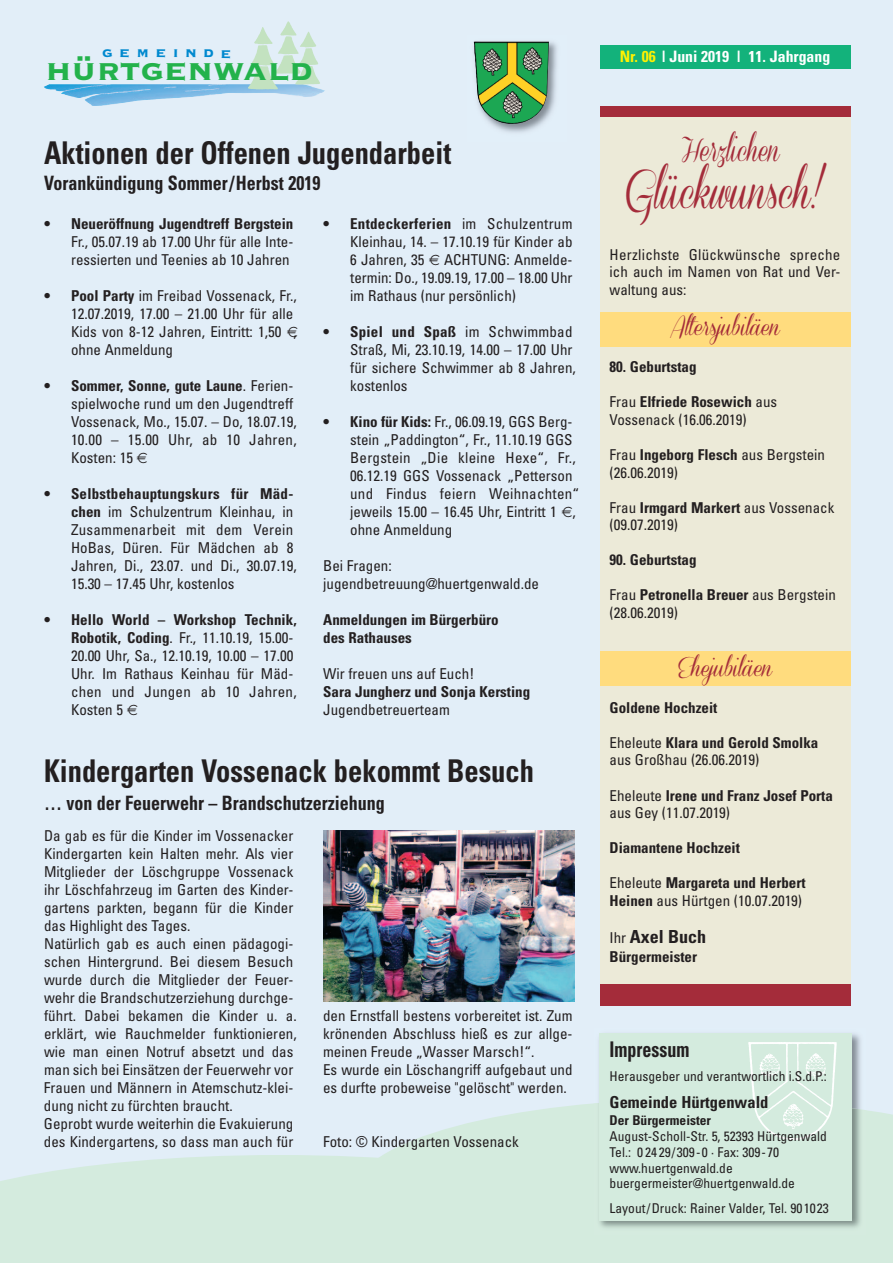
<style>
.page{position:relative;width:893px;height:1263px;background:#e2eef8}
.page>*{position:absolute;margin:0;border:0;box-sizing:border-box;transform-origin:0 0}
.t1{font:43.2px "Coneria Script Demo";color:#a42c3a;scale:.83 1}
.t2{font:38.25px "Copperplate Thirty Three BC";color:#23b24b}
.t3{font:700 condensed 31.35px "Univers";color:#231f20;scale:.91 1}
.t4{font:28.8px "Coneria Script Demo";color:#a42c3a;scale:.83 1}
.t5{font:700 condensed 21.6px "Univers";color:#231f20;scale:.83 1}
.t6{font:21px "Coneria Script Demo";color:#a42c3a}
.t7{font:700 condensed 19.8px "Univers";color:#231f20;scale:.91 1}
.t8{font:700 condensed 18px "Univers";color:#231f20}
.t9{font:17.55px "Copperplate Thirty Three BC";color:#0089cf}
.t10{font:700 condensed 16.5px "Univers";color:#231f20}
.t11{font:700 condensed 15.75px "Univers";color:#fff}
.t12{font:condensed 15px/18px "Univers";color:#231f20}
.t13{font:700 condensed 15px/18px "Univers";color:#231f20}
.t14{font:condensed 13.5px/15.8px "Univers";color:#231f20}
.t15{font:700 condensed 13.5px "Univers";color:#231f20}
.s1{color:#fff101}
.s2{font-weight:700}
.s3{font-weight:400;font-size:15px}
</style>
<div class="page">
<img style="left:44px;top:84px;width:281px;height:22px">
<img style="left:247px;top:22px;width:74px;height:67px">
<div style="left:600px;top:109px;width:250px;height:882px;background:#ecead8"></div>
<div style="left:600px;top:46px;width:250px;height:23px;background:#13b27b"></div>
<div style="left:600px;top:984px;width:250px;height:21px;background:#a42c3a"></div>
<div style="left:600px;top:106px;width:250px;height:11px;background:#a42c3a"></div>
<img style="left:473px;top:42px;width:84px;height:91px">
<img style="left:474px;top:41px;width:75px;height:83px">
<div style="left:600px;top:312px;width:250px;height:34px;background:#ffdc7e"></div>
<div style="left:600px;top:651px;width:250px;height:35px;background:#ffdc7e"></div>
<div style="left:0;top:1155px;width:354px;height:108px;background:#d4ebde"></div>
<svg style="left:354px;top:1103px;width:539px;height:160px;background:#d5ebe0"></svg>
<img style="left:599px;top:1033px;width:262px;height:66px">
<img style="left:594px;top:1099px;width:273px;height:137px">
<div style="left:600px;top:1033px;width:252px;height:187px;background:#d4ebde"></div>
<img style="left:748px;top:1042px;width:88px;height:98px">
<img style="left:323px;top:831px;width:251px;height:170px">
<p class="t9" style="left:102px;top:40px;width:131px;rotate:1deg">gemeinde</p>
<p class="t11" style="left:620px;top:50px;width:212px"><span class="s1">Nr. 06</span> | Juni 2019 | 11. Jahrgang</p>
<h2 class="t2" style="left:46px;top:45px;width:268px">hürtgenwald</h2>
<h3 class="t3" style="left:44px;top:142px;width:449px">Aktionen der Offenen Jugendarbeit</h3>
<h3 class="t7" style="left:44px;top:176px;width:305px">Vorankündigung Sommer/Herbst 2019</h3>
<p class="t13" style="left:44px;top:216px;width:251px">• Neueröffnung Jugendtreff Bergstein</p>
<p class="t12" style="left:71px;top:234px;width:224px">Fr., 05.07.19 ab 17.00 Uhr für alle Inte&shy;ressierten und Teenies ab 10 Jahren</p>
<p class="t12" style="left:71px;top:288px;width:227px;text-indent:-27px"><span class="s2">• Pool Party</span> im Freibad Vossenack, Fr.,<br>12.07.2019, 17.00 – 21.00 Uhr für alle<br>Kids von 8-12 Jahren, Eintritt: 1,50 , ohne Anmeldung</p>
<p class="t12" style="left:71px;top:378px;width:227px;text-indent:-27px"><span class="s2">• Sommer, Sonne, gute Laune</span>. Ferien&shy;spielwoche rund um den Jugendtreff<br>Vossenack, Mo., 15.07. – Do, 18.07.19,<br>10.00 – 15.00 Uhr, ab 10 Jahren,<br>Kosten: 15</p>
<p class="t12" style="left:71px;top:486px;width:227px;text-indent:-27px"><span class="s2">• Selbstbehauptungskurs für Mäd&shy;chen</span> im Schulzentrum Kleinhau, in<br>Zusammenarbeit mit dem Verein<br>HoBas, Düren. Für Mädchen ab 8<br>Jahren, Di., 23.07. und Di., 30.07.19,<br>15.30 – 17.45 Uhr, kostenlos</p>
<p class="t12" style="left:71px;top:612px;width:227px;text-indent:-27px"><span class="s2">• Hello World – Workshop Technik,<br>Robotik, Coding</span>. Fr., 11.10.19, 15.00-<br>20.00 Uhr, Sa., 12.10.19, 10.00 – 17.00<br>Uhr. Im Rathaus Keinhau für Mäd&shy;chen und Jungen ab 10 Jahren,<br>Kosten 5</p>
<p class="t12" style="left:350px;top:216px;width:224px;text-align:justify;text-indent:-27px"><span class="s2">• Entdeckerferien</span> im Schulzentrum Kleinhau, 14. – 17.10.19 für Kinder ab 6 Jahren, 35</p>
<p class="t12" style="left:350px;top:252px;width:224px;text-align:justify;text-indent:94px">ACHTUNG: Anmelde&shy;termin: Do., 19.09.19, 17.00 – 18.00 Uhr im Rathaus (nur persönlich)</p>
<p class="t12" style="left:350px;top:324px;width:227px;text-indent:-27px"><span class="s2">• Spiel und Spaß</span> im Schwimmbad<br>Straß, Mi, 23.10.19, 14.00 – 17.00 Uhr für sichere Schwimmer ab 8 Jahren, kostenlos</p>
<p class="t12" style="left:350px;top:414px;width:231px;text-indent:-27px"><span class="s2">• Kino für Kids:</span> Fr., 06.09.19, GGS Berg&shy;stein „Paddington“, Fr., 11.10.19 GGS Bergstein „Die kleine Hexe“, Fr., 06.12.19 GGS Vossenack „Petterson und Findus feiern Weihnachten“ jeweils 15.00 – 16.45 Uhr, Eintritt 1 , ohne Anmeldung</p>
<p class="t12" style="left:323px;top:558px;width:217px">Bei Fragen: jugendbetreuung@huertgenwald.de</p>
<p class="t13" style="left:323px;top:612px;width:177px">Anmeldungen im Bürgerbüro des Rathauses</p>
<p class="t12" style="left:323px;top:666px;width:153px">Wir freuen uns auf Euch!</p>
<p class="t13" style="left:323px;top:684px;width:209px">Sara Jungherz und Sonja Kersting</p>
<p class="t12" style="left:323px;top:702px;width:128px">Jugendbetreuerteam</p>
<h3 class="t3" style="left:44px;top:759px;width:540px">Kindergarten Vossenack bekommt Besuch</h3>
<h3 class="t7" style="left:44px;top:795px;width:376px">… von der Feuerwehr – Brandschutzerziehung</h3>
<p class="t12" style="left:44px;top:828px;width:254px">Da gab es für die Kinder im Vossenacker Kindergarten kein Halten mehr. Als vier Mitglieder der Löschgruppe Vossenack ihr Löschfahrzeug im Garten des Kinder&shy;gartens parkten, begann für die Kinder das Highlight des Tages.<br>Natürlich gab es auch einen pädagogi&shy;schen Hintergrund. Bei diesem Besuch wurde durch die Mitglieder der Feuer&shy;wehr die Brandschutzerziehung durchge&shy;führt. Dabei bekamen die Kinder u. a. erklärt, wie Rauchmelder funktionieren, wie man einen Notruf absetzt und das man sich bei Einsätzen der Feuerwehr vor Frauen und Männern in Atemschutz-klei&shy;dung nicht zu fürchten braucht.<br>Geprobt wurde weiterhin die Evakuierung des Kindergartens, so dass man auch für</p>
<p class="t12" style="left:323px;top:1008px;width:251px">den Ernstfall bestens vorbereitet ist. Zum krönenden Abschluss hieß es zur allge&shy;meinen Freude „Wasser Marsch!“.<br>Es wurde ein Löschangriff aufgebaut und es durfte probeweise "gelöscht" werden.</p>
<p class="t12" style="left:323px;top:1134px;width:197px">Foto: © Kindergarten Vossenack</p>
<h3 class="t4" style="left:681px;top:135px;width:120px">Herzlichen</h3>
<h1 class="t1" style="left:625px;top:168px;width:240px">Glückwunsch!</h1>
<p class="t12" style="left:610px;top:247px;width:232px;line-height:17.5px;text-align:justify">Herzlichste Glückwünsche spreche ich auch im Namen von Rat und Ver&shy;waltung aus:</p>
<h3 class="t6" style="left:670px;top:315px;width:111px">Altersjubiläen</h3>
<p class="t13" style="left:610px;top:359px;width:88px">80. Geburtstag</p>
<p class="t12" style="left:610px;top:394px;width:169px;line-height:17.5px">Frau <span class="s2">Elfriede Rosewich</span> aus<br>Vossenack (16.06.2019)</p>
<p class="t12" style="left:610px;top:447px;width:217px;line-height:17.5px">Frau <span class="s2">Ingeborg Flesch</span> aus Bergstein (26.06.2019)</p>
<p class="t12" style="left:610px;top:500px;width:226px;line-height:17.5px">Frau <span class="s2">Irmgard Markert</span> aus Vossenack (09.07.2019)</p>
<p class="t13" style="left:610px;top:552px;width:88px">90. Geburtstag</p>
<p class="t12" style="left:610px;top:587px;width:228px;line-height:17.5px">Frau <span class="s2">Petronella Breuer</span> aus Bergstein (28.06.2019)</p>
<h3 class="t6" style="left:678px;top:656px;width:96px">Ehejubiläen</h3>
<p class="t13" style="left:610px;top:700px;width:109px">Goldene Hochzeit</p>
<p class="t12" style="left:610px;top:735px;width:210px;line-height:17.5px">Eheleute <span class="s2">Klara und Gerold Smolka </span>aus Großhau (26.06.2019)</p>
<p class="t12" style="left:610px;top:788px;width:225px;line-height:17.5px">Eheleute <span class="s2">Irene und Franz Josef Porta </span>aus Gey (11.07.2019)</p>
<p class="t13" style="left:610px;top:840px;width:132px">Diamantene Hochzeit</p>
<p class="t12" style="left:610px;top:875px;width:197px;line-height:17.5px">Eheleute <span class="s2">Margareta und Herbert<br>Heinen</span> aus Hürtgen (10.07.2019)</p>
<p class="t8" style="left:610px;top:930px;width:98px"><span class="s3">Ihr</span> Axel Buch</p>
<p class="t13" style="left:610px;top:949px;width:89px">Bürgermeister</p>
<h3 class="t5" style="left:609px;top:1041px;width:98px">Impressum</h3>
<p class="t14" style="left:610px;top:1070px;width:219px">Herausgeber und verantwortlich i.S.d.P.:</p>
<p class="t10" style="left:610px;top:1096px;width:160px">Gemeinde Hürtgenwald</p>
<p class="t15" style="left:610px;top:1115px;width:103px">Der Bürgermeister</p>
<p class="t14" style="left:610px;top:1129px;width:219px">August-Scholl-Str. 5, 52393 Hürtgenwald Tel.: 0 24 29/309-0 · Fax: 309-70 www.huertgenwald.de buergermeister@huertgenwald.de</p>
<p class="t14" style="left:610px;top:1201px;width:221px">Layout/Druck: Rainer Valder, Tel. 901023</p>
</div>
